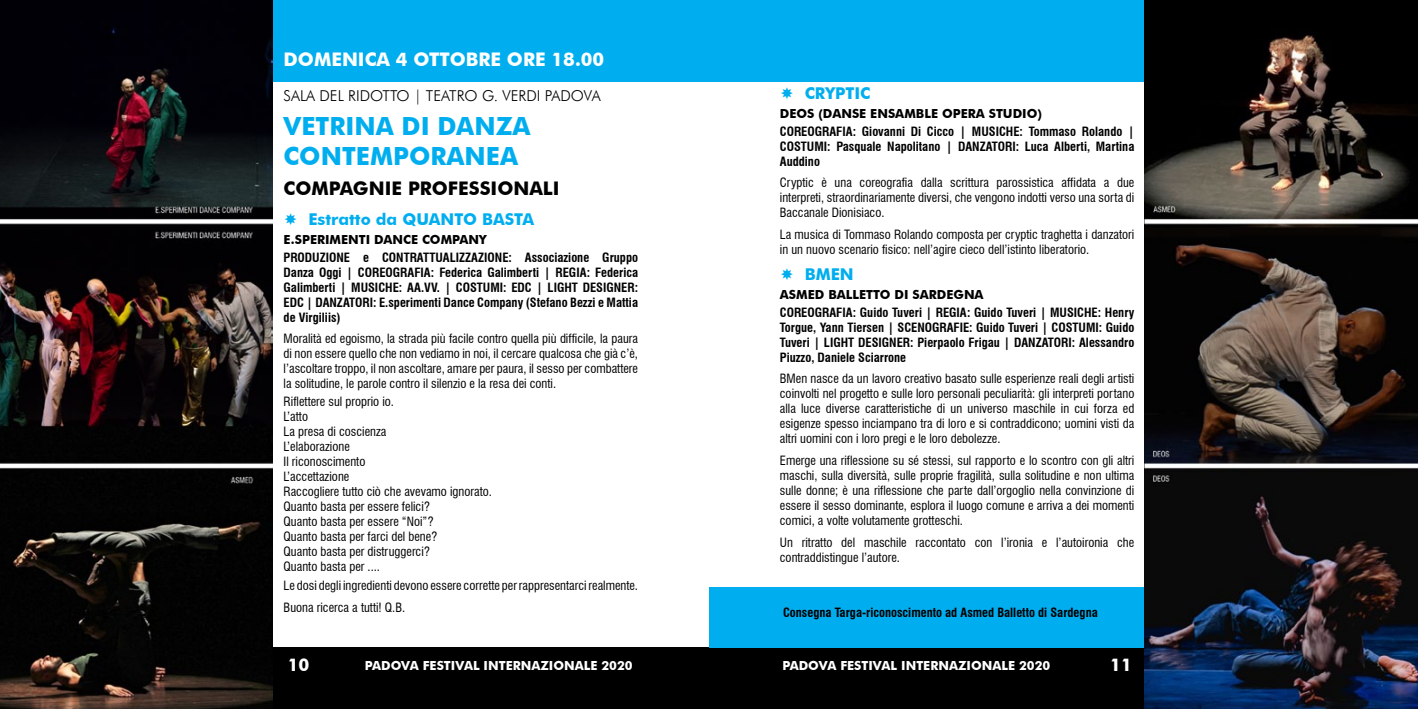
<style>
.page{position:relative;width:1418px;height:709px;background:#fff}
.page>*{position:absolute;margin:0;border:0;box-sizing:border-box;transform-origin:0 0}
.t1{font:700 25px/30px "Futura BT";color:#00aeef}
.t2{font:700 18.75px "Futura BT";color:#fff}
.t3{font:700 18.75px "Futura BT";color:#000}
.t4{font:700 17.5px "Futura BT";color:#fff}
.t5{font:700 16.25px "Futura BT";color:#00aeef}
.t6{font:300 15px "Futura BT";color:#000}
.t7{font:condensed 12.5px/15px "Swiss 721 BT";color:#000;text-align:justify}
.t8{font:700 condensed 12.5px/15px "Swiss 721 BT";color:#000;text-align:justify}
.t9{font:700 12.5px "Futura BT";color:#000}
.t10{font:700 12.5px "Futura BT";color:#fff}
</style>
<div class="page">
<div style="left:0;top:648px;width:1417px;height:61px;background:#000"></div>
<div style="left:0;top:0;width:1417px;height:81px;background:#00aeef"></div>
<div style="left:709px;top:587px;width:435px;height:61px;background:#00aeef"></div>
<img style="left:0;top:0;width:273px;height:709px">
<img style="left:1144px;top:0;width:273px;height:709px">
<h2 class="t2" style="left:283px;top:48px;width:322px">DOMENICA 4 OTTOBRE ORE 18.00</h2>
<p class="t6" style="left:283px;top:87px;width:319px">SALA DEL RIDOTTO | TEATRO G. VERDI PADOVA</p>
<h1 class="t1" style="left:283px;top:111px;width:248px">VETRINA DI DANZA<br>CONTEMPORANEA</h1>
<h2 class="t3" style="left:283px;top:177px;width:277px">COMPAGNIE PROFESSIONALI</h2>
<h3 class="t5" style="left:308px;top:209px;width:227px">Estratto da QUANTO BASTA</h3>
<p class="t9" style="left:283px;top:232px;width:205px">E.SPERIMENTI DANCE COMPANY</p>
<p class="t8" style="left:283px;top:250px;width:356px">PRODUZIONE e CONTRATTUALIZZAZIONE: Associazione Gruppo Danza Oggi | COREOGRAFIA: Federica Galimberti | REGIA: Federica Galimberti | MUSICHE: AA.VV. | COSTUMI: EDC | LIGHT DESIGNER:<br>EDC | DANZATORI: E.sperimenti Dance Company (Stefano Bezzi e Mattia de Virgiliis)</p>
<p class="t7" style="left:283px;top:330px;width:356px">Moralità ed egoismo, la strada più facile contro quella più difficile, la paura di non essere quello che non vediamo in noi, il cercare qualcosa che già c’è, l’ascoltare troppo, il non ascoltare, amare per paura, il sesso per combattere la solitudine, le parole contro il silenzio e la resa dei conti.</p>
<p class="t7" style="left:283px;top:394px;width:210px;text-align:left">Riflettere sul proprio io.<br>L’atto<br>La presa di coscienza<br>L’elaborazione<br>Il riconoscimento<br>L’accettazione<br>Raccogliere tutto ciò che avevamo ignorato.<br>Quanto basta per essere felici?<br>Quanto basta per essere “Noi”?<br>Quanto basta per farci del bene?<br>Quanto basta per distruggerci?<br>Quanto basta per ....</p>
<p class="t7" style="left:283px;top:574px;width:356px;line-height:22.1px">Le dosi degli ingredienti devono essere corrette per rappresentarci realmente.<br>Buona ricerca a tutti! Q.B.</p>
<h3 class="t5" style="left:804px;top:84px;width:67px">CRYPTIC</h3>
<p class="t9" style="left:780px;top:106px;width:263px">DEOS (DANSE ENSAMBLE OPERA STUDIO)</p>
<p class="t8" style="left:780px;top:124px;width:356px">COREOGRAFIA: Giovanni Di Cicco | MUSICHE: Tommaso Rolando | COSTUMI: Pasquale Napolitano | DANZATORI: Luca Alberti, Martina Auddino</p>
<p class="t7" style="left:780px;top:175px;width:356px">Cryptic è una coreografia dalla scrittura parossistica affidata a due interpreti, straordinariamente diversi, che vengono indotti verso una sorta di Baccanale Dionisiaco.</p>
<p class="t7" style="left:780px;top:227px;width:356px">La musica di Tommaso Rolando composta per cryptic traghetta i danzatori in un nuovo scenario fisico: nell’agire cieco dell’istinto liberatorio.</p>
<h3 class="t5" style="left:804px;top:265px;width:51px">BMEN</h3>
<p class="t9" style="left:780px;top:287px;width:205px">ASMED BALLETTO DI SARDEGNA</p>
<p class="t8" style="left:780px;top:305px;width:356px">COREOGRAFIA: Guido Tuveri | REGIA: Guido Tuveri | MUSICHE: Henry Torgue, Yann Tiersen | SCENOGRAFIE: Guido Tuveri | COSTUMI: Guido Tuveri | LIGHT DESIGNER: Pierpaolo Frigau | DANZATORI: Alessandro Piuzzo, Daniele Sciarrone</p>
<p class="t7" style="left:780px;top:371px;width:356px">BMen nasce da un lavoro creativo basato sulle esperienze reali degli artisti coinvolti nel progetto e sulle loro personali peculiarità: gli interpreti portano alla luce diverse caratteristiche di un universo maschile in cui forza ed esigenze spesso inciampano tra di loro e si contraddicono; uomini visti da altri uomini con i loro pregi e le loro debolezze.</p>
<p class="t7" style="left:780px;top:453px;width:356px">Emerge una riflessione su sé stessi, sul rapporto e lo scontro con gli altri maschi, sulla diversità, sulle proprie fragilità, sulla solitudine e non ultima sulle donne; è una riflessione che parte dall’orgoglio nella convinzione di essere il sesso dominante, esplora il luogo comune e arriva a dei momenti comici, a volte volutamente grotteschi.</p>
<p class="t7" style="left:780px;top:535px;width:356px">Un ritratto del maschile raccontato con l’ironia e l’autoironia che contraddistingue l’autore.</p>
<p class="t8" style="left:783px;top:605px;width:316px">Consegna Targa-riconoscimento ad Asmed Balletto di Sardegna</p>
<h3 class="t4" style="left:288px;top:654px;width:23px">10</h3>
<p class="t10" style="left:365px;top:657px;width:269px">PADOVA FESTIVAL INTERNAZIONALE 2020</p>
<p class="t10" style="left:782px;top:657px;width:269px">PADOVA FESTIVAL INTERNAZIONALE 2020</p>
<h3 class="t4" style="left:1110px;top:654px;width:23px">11</h3>
</div>
